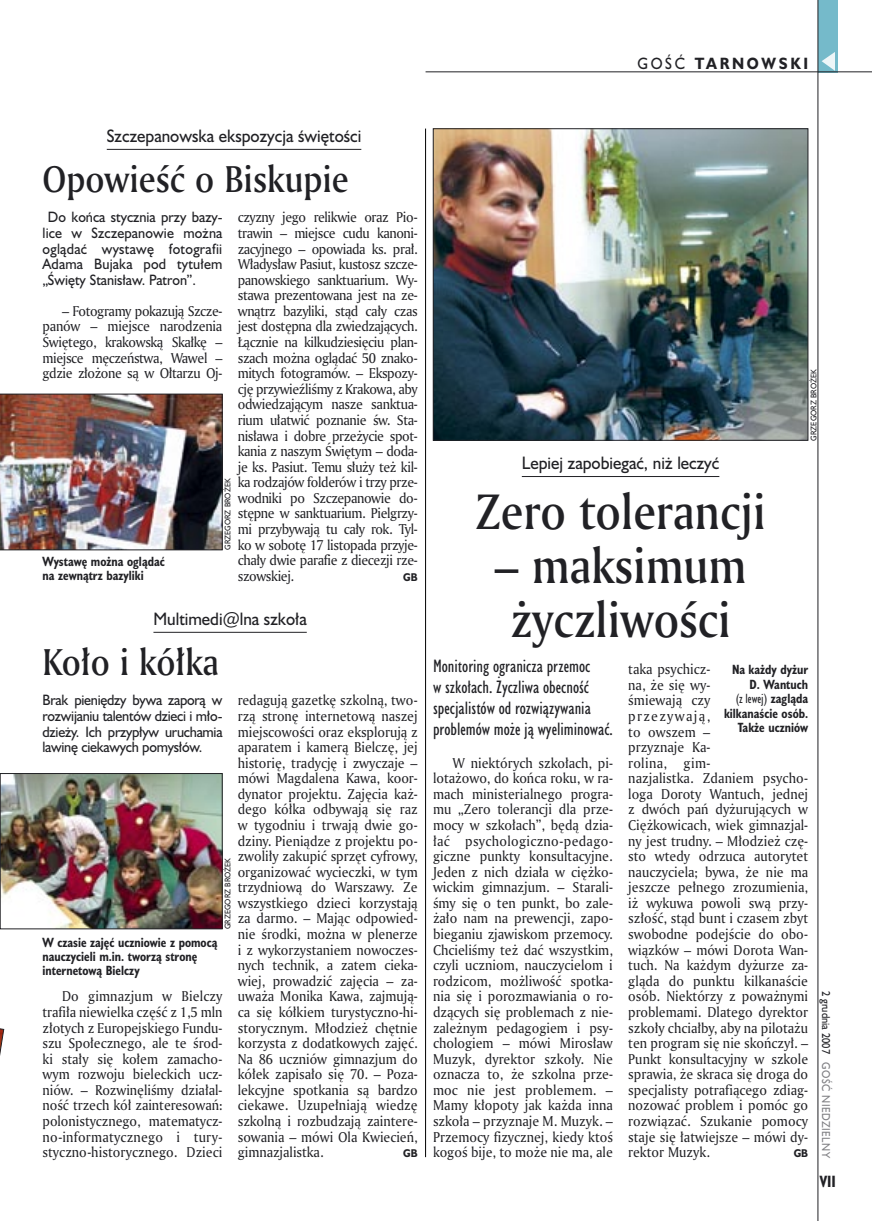
<style>
.page{position:relative;width:872px;height:1221px;background:#fff}
.page>*{position:absolute;margin:0;border:0;box-sizing:border-box;transform-origin:0 0}
._05a_tytyl_AmMd_32_pt{font:48px/54px "Amerigo Md PL";color:#212125;text-align:center;scale:.9 1}
._05-9_tytyl_AmMd_24_pt{font:36px "Amerigo Md PL";color:#212125;scale:.9 1}
._06-4_lead_lokal_HuCn_11_pt{font:16.5px/21px "Humanst 521 Cn PL";color:#212125}
._04-3_nadtytul_lokal{font:16.5px "Humanst 521 PL";color:#212125;scale:.94 1}
.t1{font:700 15px "Humanst 521 PL";letter-spacing:.2em;color:#212125;scale:.9 1}
.t2{font:700 15px "Humanst 521 Cn PL";color:#212125;scale:.94 1}
._01_body_tekst{font:13.8px/15.6px "Amerigo PL";color:#212125;text-align:justify;scale:.94 1}
._06-5_lead_lokal_maly_Hu_9_pt{font:13.8px/15.6px "Humanst 521 PL";letter-spacing:-.02em;color:#212125;text-align:justify;scale:.94 1}
._09_podpis_zdjecia_HuCnB{font:700 12.3px/14.4px "Humanst 521 Cn PL";color:#212125;scale:.94 1}
.t3{font:10.5px "Humanst 521 PL";letter-spacing:.05em;color:#7f7f83;scale:.9 1}
.t4{font:10.5px "Humanst 521 PL";color:#212125;scale:.9 1}
._01_body_tekst-2{font:700 10.35px "Humanst 521 PL";color:#212125;scale:.9 1}
._09a_autor_zdjecia_Hu_5_pt{font:7.5px "Humanst 521 PL";color:#212125;scale:.94 1}
.s1{font-weight:400}
</style>
<div class="page">
<div style="left:818px;top:0;width:19px;height:72px;background:#75baca"></div>
<svg style="left:821px;top:52px;width:14px;height:19px"></svg>
<hr style="left:425px;top:72px;width:447px;height:1px;background:#212125">
<hr style="left:817px;top:0;width:1px;height:1220px;background:#212125">
<img style="left:0;top:394px;width:222px;height:156px">
<img style="left:2px;top:775px;width:218px;height:152px">
<div style="left:0;top:773px;width:222px;height:156px;border:1px solid #212125"></div>
<img style="left:435px;top:130px;width:371px;height:308px">
<div style="left:433px;top:128px;width:375px;height:312px;border:1px solid #212125"></div>
<hr style="left:522px;top:476px;width:197px;height:1px;background:#212125">
<hr style="left:425px;top:129px;width:1px;height:1027px;background:#000">
<hr style="left:107px;top:149px;width:254px;height:1px;background:#212125">
<hr style="left:153px;top:632px;width:154px;height:1px;background:#212125">
<svg style="left:0;top:1028px;width:4px;height:28px"></svg>
<p class="t1" style="left:637px;top:53px;width:191px"><span class="s1">GOŚĆ</span> TARNOWSKI</p>
<p class="_04-3_nadtytul_lokal" style="left:107px;top:125px;width:272px">Szczepanowska ekspozycja świętości</p>
<p class="_05-9_tytyl_AmMd_24_pt" style="left:43px;top:154px;width:342px">Opowieść o Biskupie</p>
<p class="_01_body_tekst" style="left:238px;top:209px;width:193px">czyzny jego relikwie oraz Pio&shy;trawin – miejsce cudu kanoni&shy;zacyjnego – opowiada ks. prał.<br>Władysław Pasiut, kustosz szcze&shy;panowskiego sanktuarium. Wy&shy;stawa prezentowana jest na ze&shy;wnątrz bazyliki, stąd cały czas jest dostępna dla zwiedzających.<br>Łącznie na kilkudziesięciu plan&shy;szach można oglądać 50 znako&shy;mitych fotogramów. – Ekspozy&shy;cję przywieźliśmy z Krakowa, aby odwiedzającym nasze sanktua&shy;rium ułatwić poznanie św. Sta&shy;nisława i dobre przeżycie spot&shy;kania z naszym Świętym – doda&shy;je ks. Pasiut. Temu służy też kil&shy;ka rodzajów folderów i trzy prze&shy;wodniki po Szczepanowie do&shy;stępne w sanktuarium. Pielgrzy&shy;mi przybywają tu cały rok. Tyl&shy;ko w sobotę 17 listopada przyje&shy;chały dwie parafie z diecezji rze&shy;szowskiej.</p>
<p class="_06-5_lead_lokal_maly_Hu_9_pt" style="left:43px;top:209px;width:193px;text-indent:5px">Do końca stycznia przy bazy&shy;lice w Szczepanowie można oglądać wystawę fotografii Adama Bujaka pod tytułem „Święty Stanisław. Patron”.</p>
<p class="_01_body_tekst" style="left:43px;top:303px;width:193px;text-indent:20px">– Fotogramy pokazują Szcze&shy;panów – miejsce narodzenia Świętego, krakowską Skałkę – miejsce męczeństwa, Wawel – gdzie złożone są w Ołtarzu Oj-</p>
<p class="_09a_autor_zdjecia_Hu_5_pt" style="left:222px;top:549px;width:77px;rotate:-90deg">GRZEGORZ BROŻEK</p>
<p class="_09_podpis_zdjecia_HuCnB" style="left:43px;top:553px;width:132px">Wystawę można oglądać na zewnątrz bazyliki</p>
<p class="_01_body_tekst-2" style="left:403px;top:569px;width:18px">GB</p>
<p class="_04-3_nadtytul_lokal" style="left:153px;top:607px;width:165px">Multimedi@lna szkoła</p>
<p class="_05-9_tytyl_AmMd_24_pt" style="left:43px;top:637px;width:198px">Koło i kółka</p>
<p class="_01_body_tekst" style="left:238px;top:692px;width:193px">redagują gazetkę szkolną, two&shy;rzą stronę internetową naszej miejscowości oraz eksplorują z aparatem i kamerą Bielczę, jej historię, tradycję i zwyczaje – mówi Magdalena Kawa, koor&shy;dynator projektu. Zajęcia każ&shy;dego kółka odbywają się raz w tygodniu i trwają dwie go&shy;dziny. Pieniądze z projektu po&shy;zwoliły zakupić sprzęt cyfrowy, organizować wycieczki, w tym trzydniową do Warszawy. Ze wszystkiego dzieci korzystają za darmo. – Mając odpowied&shy;nie środki, można w plenerze i z wykorzystaniem nowoczes&shy;nych technik, a zatem cieka&shy;wiej, prowadzić zajęcia – za&shy;uważa Monika Kawa, zajmują&shy;ca się kółkiem turystyczno-hi&shy;storycznym. Młodzież chętnie korzysta z dodatkowych zajęć.<br>Na 86 uczniów gimnazjum do kółek zapisało się 70. – Poza&shy;lekcyjne spotkania są bardzo ciekawe. Uzupełniają wiedzę szkolną i rozbudzają zaintere&shy;sowania – mówi Ola Kwiecień, gimnazjalistka.</p>
<p class="_06-5_lead_lokal_maly_Hu_9_pt" style="left:43px;top:692px;width:193px">Brak pieniędzy bywa zaporą w rozwijaniu talentów dzieci i mło&shy;dzieży. Ich przypływ uruchamia lawinę ciekawych pomysłów.</p>
<p class="_09a_autor_zdjecia_Hu_5_pt" style="left:222px;top:929px;width:77px;rotate:-90deg">GRZEGORZ BROŻEK</p>
<p class="_09_podpis_zdjecia_HuCnB" style="left:43px;top:934px;width:188px">W czasie zajęć uczniowie z pomocą nauczycieli m.in. tworzą stronę internetową Bielczy</p>
<p class="_01_body_tekst" style="left:43px;top:988px;width:193px;text-indent:20px">Do gimnazjum w Bielczy trafiła niewielka część z 1,5 mln złotych z Europejskiego Fundu&shy;szu Społecznego, ale te środ&shy;ki stały się kołem zamacho&shy;wym rozwoju bieleckich ucz&shy;niów. – Rozwinęliśmy działal&shy;ność trzech kół zainteresowań: polonistycznego, matematycz&shy;no-informatycznego i tury&shy;styczno-historycznego. Dzieci</p>
<p class="_01_body_tekst-2" style="left:403px;top:1146px;width:18px">GB</p>
<p class="_04-3_nadtytul_lokal" style="left:522px;top:452px;width:212px">Lepiej zapobiegać, niż leczyć</p>
<p class="_05a_tytyl_AmMd_32_pt" style="left:475px;top:483px;width:324px">Zero tolerancji</p>
<p class="_05a_tytyl_AmMd_32_pt" style="left:495px;top:537px;width:281px">– maksimum życzliwości</p>
<p class="_09a_autor_zdjecia_Hu_5_pt" style="left:808px;top:440px;width:77px;rotate:-90deg">GRZEGORZ BROŻEK</p>
<p class="_06-4_lead_lokal_HuCn_11_pt" style="left:433px;top:655px;width:181px">Monitoring ogranicza przemoc<br>w szkołach. Życzliwa obecność specjalistów od rozwiązywania problemów może ją wyeliminować.</p>
<p class="_01_body_tekst" style="left:433px;top:754px;width:193px;text-indent:20px">W niektórych szkołach, pi&shy;lotażowo, do końca roku, w ra&shy;mach ministerialnego progra&shy;mu „Zero tolerancji dla prze&shy;mocy w szkołach”, będą dzia&shy;łać psychologiczno-pedago&shy;giczne punkty konsultacyjne.<br>Jeden z nich działa w ciężko&shy;wickim gimnazjum. – Starali&shy;śmy się o ten punkt, bo zale&shy;żało nam na prewencji, zapo&shy;bieganiu zjawiskom przemocy.<br>Chcieliśmy też dać wszystkim, czyli uczniom, nauczycielom i rodzicom, możliwość spotka&shy;nia się i porozmawiania o ro&shy;dzących się problemach z nie&shy;zależnym pedagogiem i psy&shy;chologiem – mówi Mirosław Muzyk, dyrektor szkoły. Nie oznacza to, że szkolna prze&shy;moc nie jest problemem. – Mamy kłopoty jak każda inna szkoła – przyznaje M. Muzyk. – Przemocy fizycznej, kiedy ktoś kogoś bije, to może nie ma, ale</p>
<p class="_01_body_tekst" style="left:628px;top:661px;width:193px;text-align:left">taka psychicz-<br>na, że się wy-<br>śmiewają czy<br>przezywają,<br>to owszem –<br>przyznaje Ka-<br>rolina, gim-<br>nazjalistka. Zdaniem psycho&shy;loga Doroty Wantuch, jednej z dwóch pań dyżurujących w<br>Ciężkowicach, wiek gimnazjal&shy;ny jest trudny. – Młodzież czę&shy;sto wtedy odrzuca autorytet nauczyciela; bywa, że nie ma jeszcze pełnego zrozumienia, iż wykuwa powoli swą przy&shy;szłość, stąd bunt i czasem zbyt swobodne podejście do obo&shy;wiązków – mówi Dorota Wan&shy;tuch. Na każdym dyżurze za&shy;gląda do punktu kilkanaście osób. Niektórzy z poważnymi problemami. Dlatego dyrektor szkoły chciałby, aby na pilotażu ten program się nie skończył. –<br>Punkt konsultacyjny w szkole sprawia, że skraca się droga do specjalisty potrafiącego zdiag&shy;nozować problem i pomóc go rozwiązać. Szukanie pomocy staje się łatwiejsze – mówi dy&shy;rektor Muzyk.</p>
<p class="_09_podpis_zdjecia_HuCnB" style="left:724px;top:662px;width:91px;text-align:right">Na każdy dyżur<br>D. Wantuch<br><span class="s1">(z lewej)</span> zagląda kilkanaście osób.<br>Także uczniów</p>
<p class="_01_body_tekst-2" style="left:793px;top:1146px;width:18px">GB</p>
<p class="t4" style="left:833px;top:990px;width:71px;rotate:90deg">2 grudnia 2007</p>
<p class="t3" style="left:833px;top:1062px;width:108px;rotate:90deg">GOŚĆ NIEDZIELNY</p>
<p class="t2" style="left:819px;top:1171px;width:19px">VII</p>
</div>
